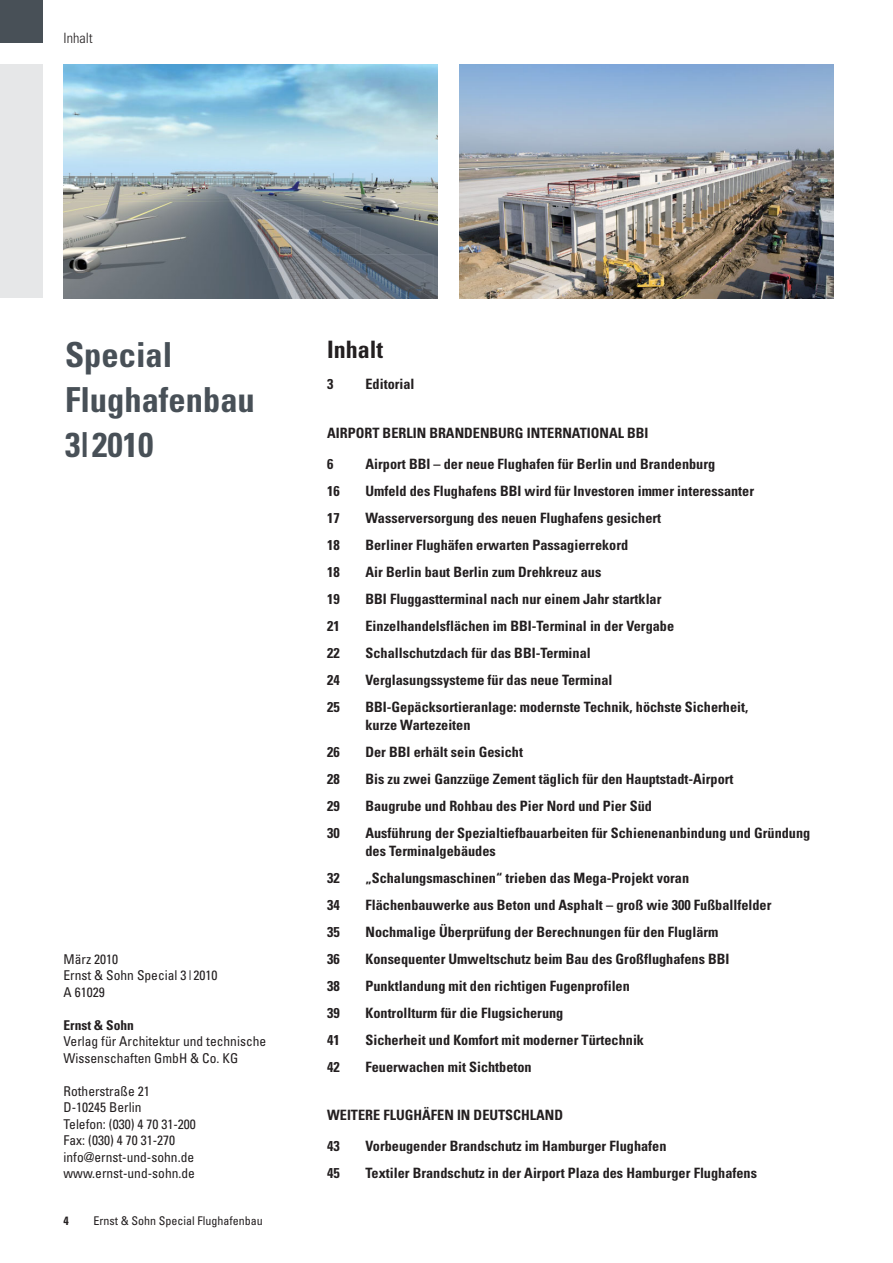
<style>
.page{position:relative;width:893px;height:1263px;background:#fff}
.page>*{position:absolute;margin:0;border:0;box-sizing:border-box;transform-origin:0 0}
.t1{font:700 condensed 34.5px/45px "Univers";color:#485057}
.t2{font:700 condensed 24px "Univers";color:#231f20}
.t3{font:700 condensed 14.25px/31.2px "Univers";color:#231f20}
.t4{font:300 condensed 14.25px "Univers";color:#231f20}
.t5{font:condensed 13.5px/16.5px "Univers";color:#231f20}
.t6{font:700 condensed 13.5px "Univers";color:#231f20}
.t7{font:condensed 12px "Univers";color:#231f20}
.t8{font:700 condensed 12px "Univers";color:#231f20}
</style>
<div class="page">
<div style="left:0;top:1px;width:42px;height:42px;background:#485057"></div>
<div style="left:0;top:64px;width:42px;height:234px;background:#e6e7e8"></div>
<img style="left:64px;top:64px;width:374px;height:234px">
<img style="left:459px;top:64px;width:374px;height:234px">
<p class="t4" style="left:64px;top:33px;width:31px">Inhalt</p>
<h1 class="t1" style="left:65px;top:336px;width:191px">Special<br>Flughafenbau<br>3|2010</h1>
<h2 class="t2" style="left:327px;top:341px;width:58px">Inhalt</h2>
<p class="t3" style="left:327px;top:370px;width:8px">3</p>
<p class="t3" style="left:365px;top:370px;width:51px">Editorial</p>
<p class="t3" style="left:327px;top:418px;width:323px">AIRPORT BERLIN BRANDENBURG INTERNATIONAL BBI<br>6</p>
<p class="t3" style="left:365px;top:450px;width:351px">Airport BBI – der neue Flughafen für Berlin und Brandenburg</p>
<p class="t5" style="left:64px;top:952px;width:155px">März 2010<br>Ernst &amp; Sohn Special 3 | 2010<br>A 61029</p>
<p class="t6" style="left:64px;top:1020px;width:72px">Ernst &amp; Sohn</p>
<p class="t5" style="left:64px;top:1034px;width:204px">Verlag für Architektur und technische<br>Wissenschaften GmbH &amp; Co. KG</p>
<p class="t5" style="left:64px;top:1084px;width:134px">Rotherstraße 21<br>D-10245 Berlin<br>Telefon: (030) 4 70 31-200<br>Fax: (030) 4 70 31-270 info@ernst-und-sohn.de www.ernst-und-sohn.de</p>
<p class="t8" style="left:64px;top:1216px;width:7px">4</p>
<p class="t7" style="left:93px;top:1216px;width:171px">Ernst &amp; Sohn Special Flughafenbau</p>
<p class="t3" style="left:327px;top:477px;width:14px">16</p>
<p class="t3" style="left:365px;top:477px;width:390px">Umfeld des Flughafens BBI wird für Investoren immer interessanter</p>
<p class="t3" style="left:327px;top:504px;width:14px">17</p>
<p class="t3" style="left:365px;top:504px;width:297px">Wasserversorgung des neuen Flughafens gesichert</p>
<p class="t3" style="left:327px;top:531px;width:14px">18</p>
<p class="t3" style="left:365px;top:531px;width:264px">Berliner Flughäfen erwarten Passagierrekord</p>
<p class="t3" style="left:327px;top:558px;width:14px">18</p>
<p class="t3" style="left:365px;top:558px;width:237px">Air Berlin baut Berlin zum Drehkreuz aus</p>
<p class="t3" style="left:327px;top:585px;width:14px">19</p>
<p class="t3" style="left:365px;top:585px;width:297px">BBI Fluggastterminal nach nur einem Jahr startklar</p>
<p class="t3" style="left:327px;top:612px;width:14px">21</p>
<p class="t3" style="left:365px;top:612px;width:310px">Einzelhandelsflächen im BBI-Terminal in der Vergabe</p>
<p class="t3" style="left:327px;top:639px;width:14px">22</p>
<p class="t3" style="left:365px;top:639px;width:227px">Schallschutzdach für das BBI-Terminal</p>
<p class="t3" style="left:327px;top:666px;width:14px">24</p>
<p class="t3" style="left:365px;top:666px;width:248px">Verglasungssysteme für das neue Terminal</p>
<p class="t3" style="left:327px;top:693px;width:14px">25</p>
<p class="t3" style="left:365px;top:699px;width:384px;line-height:17.9px">BBI-Gepäcksortieranlage: modernste Technik, höchste Sicherheit, kurze Wartezeiten</p>
<p class="t3" style="left:327px;top:738px;width:14px">26</p>
<p class="t3" style="left:365px;top:738px;width:159px">Der BBI erhält sein Gesicht</p>
<p class="t3" style="left:327px;top:765px;width:14px">28</p>
<p class="t3" style="left:365px;top:765px;width:370px">Bis zu zwei Ganzzüge Zement täglich für den Hauptstadt-Airport</p>
<p class="t3" style="left:327px;top:792px;width:14px">29</p>
<p class="t3" style="left:365px;top:792px;width:288px">Baugrube und Rohbau des Pier Nord und Pier Süd</p>
<p class="t3" style="left:327px;top:819px;width:14px">30</p>
<p class="t3" style="left:365px;top:825px;width:446px;line-height:17.9px">Ausführung der Spezialtiefbauarbeiten für Schienenanbindung und Gründung des Terminalgebäudes</p>
<p class="t3" style="left:327px;top:863px;width:14px">32</p>
<p class="t3" style="left:365px;top:863px;width:325px">„Schalungsmaschinen“ trieben das Mega-Projekt voran</p>
<p class="t3" style="left:327px;top:890px;width:14px">34</p>
<p class="t3" style="left:365px;top:890px;width:407px">Flächenbauwerke aus Beton und Asphalt – groß wie 300 Fußballfelder</p>
<p class="t3" style="left:327px;top:917px;width:14px">35</p>
<p class="t3" style="left:365px;top:917px;width:354px">Nochmalige Überprüfung der Berechnungen für den Fluglärm</p>
<p class="t3" style="left:327px;top:944px;width:14px">36</p>
<p class="t3" style="left:365px;top:944px;width:366px">Konsequenter Umweltschutz beim Bau des Großflughafens BBI</p>
<p class="t3" style="left:327px;top:971px;width:14px">38</p>
<p class="t3" style="left:365px;top:971px;width:266px">Punktlandung mit den richtigen Fugenprofilen</p>
<p class="t3" style="left:327px;top:998px;width:14px">39</p>
<p class="t3" style="left:365px;top:998px;width:199px">Kontrollturm für die Flugsicherung</p>
<p class="t3" style="left:327px;top:1025px;width:14px">41</p>
<p class="t3" style="left:365px;top:1025px;width:280px">Sicherheit und Komfort mit moderner Türtechnik</p>
<p class="t3" style="left:327px;top:1052px;width:14px">42</p>
<p class="t3" style="left:365px;top:1052px;width:168px">Feuerwachen mit Sichtbeton</p>
<p class="t3" style="left:327px;top:1101px;width:237px">WEITERE FLUGHÄFEN IN DEUTSCHLAND<br>43</p>
<p class="t3" style="left:365px;top:1132px;width:302px">Vorbeugender Brandschutz im Hamburger Flughafen</p>
<p class="t3" style="left:327px;top:1159px;width:14px">45</p>
<p class="t3" style="left:365px;top:1159px;width:393px">Textiler Brandschutz in der Airport Plaza des Hamburger Flughafens</p>
</div>
